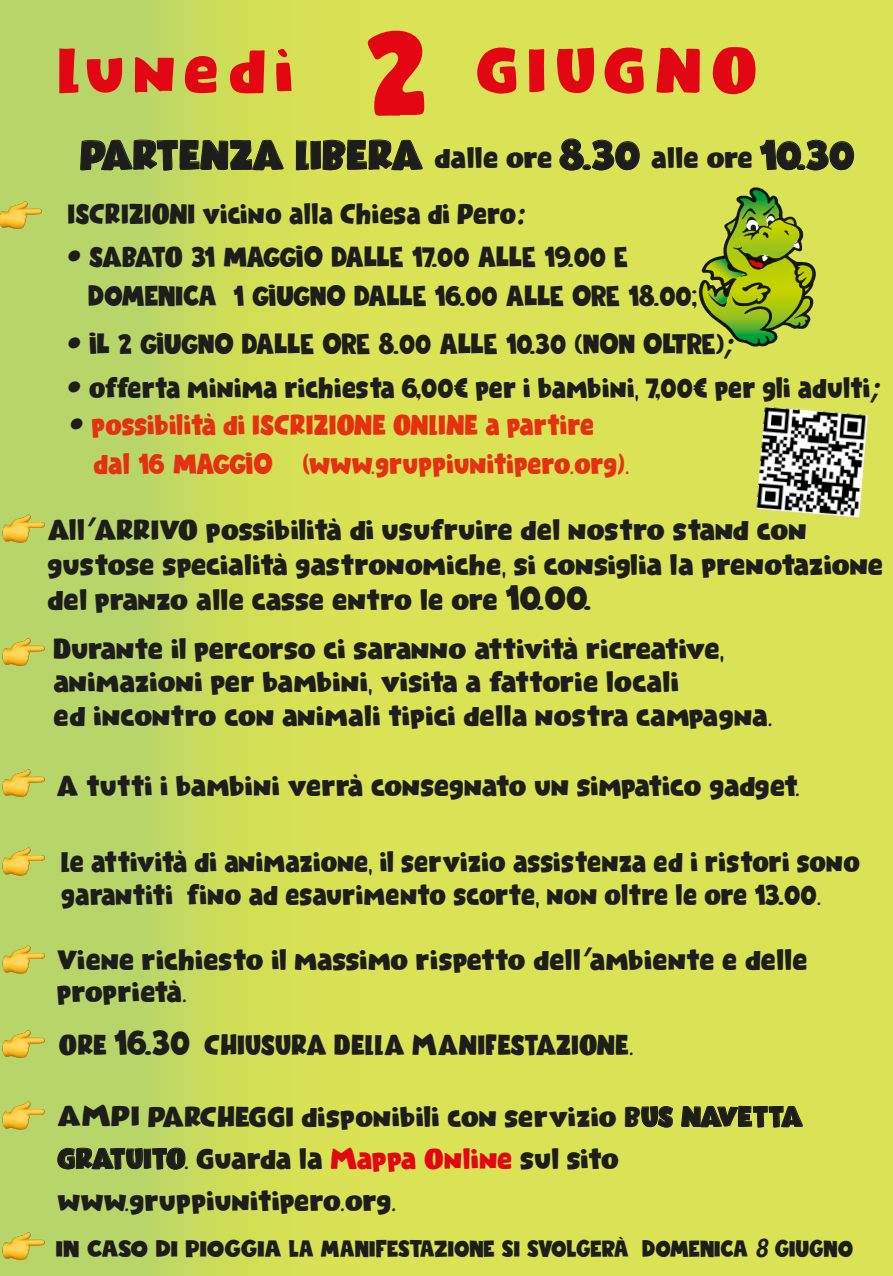
<style>
.page{position:relative;width:893px;height:1276px;background:#fff}
.page>*{position:absolute;margin:0;border:0;box-sizing:border-box;transform-origin:0 0}
.t1{font:66px "Kandij DEMO";letter-spacing:.12em;color:#e30613;scale:1.07 1}
.t2{font:29.4px/35.4px "Kandij DEMO";letter-spacing:-.015em;color:#1d1d1b;scale:1.04 1}
.t3{font:29.4px/32.7px "Kandij DEMO";letter-spacing:-.015em;color:#1d1d1b;scale:.96 1}
.t4{font:29.4px/39px "DK Sticky Toffee";color:#1d1d1b;scale:.95 1}
.t5{font:29.4px/31.8px "Kandij DEMO";letter-spacing:-.015em;color:#1d1d1b}
.t6{font:29.4px/42px "Kandij DEMO";letter-spacing:-.015em;color:#1d1d1b;scale:1.11 1}
.t7{font:29.4px "Kandij DEMO";letter-spacing:-.015em;color:#1d1d1b;scale:.95 1}
.t8{font:29.4px/39px "Kandij DEMO";letter-spacing:-.015em;color:#e53012;scale:.95 1}
.t9{font:24px "DK Sticky Toffee";color:#1d1d1b;scale:1.09 1}
.s1{font-size:42.3px}
.s2{font-family:"DK Sticky Toffee";font-size:42.3px}
.s3{font-family:"Futura";font-weight:800;font-style:italic}
.s4{font-family:"Kandij DEMO"}
.s5{font-family:"DK Sticky Toffee"}
.s6{font-family:"Futura";font-weight:800;font-style:italic;color:#1d1d1b}
.s7{font-family:"DK Sticky Toffee";font-size:36px}
.s8{color:#e30613}
</style>
<div class="page">
<div style="left:0;top:0;width:893px;height:1276px;background:linear-gradient(to right,#c0d863,#e4e64f)"></div>
<img style="left:2px;top:1224px;width:43px;height:42px">
<img style="left:756px;top:407px;width:112px;height:110px">
<img style="left:2px;top:506px;width:43px;height:43px">
<img style="left:2px;top:761px;width:43px;height:43px">
<svg style="left:80px;top:139px;width:204px;height:45px;background:#b2c658"></svg>
<svg style="left:296px;top:139px;width:127px;height:32px;background:#bac04b"></svg>
<svg style="left:555px;top:137px;width:89px;height:38px;background:#c3cb4e"></svg>
<svg style="left:759px;top:129px;width:99px;height:46px;background:#c7ce4f"></svg>
<img style="left:2px;top:630px;width:43px;height:43px">
<img style="left:2px;top:839px;width:43px;height:43px">
<img style="left:2px;top:1022px;width:43px;height:42px">
<svg style="left:641px;top:1096px;width:32px;height:31px"></svg>
<svg style="left:681px;top:1105px;width:122px;height:33px;background:#bec54c"></svg>
<svg style="left:57px;top:1138px;width:129px;height:42px;background:#a7bf5e"></svg>
<img style="left:2px;top:1094px;width:43px;height:42px">
<img style="left:0;top:193px;width:42px;height:43px">
<img style="left:2px;top:937px;width:43px;height:43px">
<svg style="left:366px;top:30px;width:61px;height:86px;background:#df5e2d"></svg>
<img style="left:694px;top:181px;width:129px;height:170px">
<h1 class="t1" style="left:57px;top:35px;width:222px">Lunedì</h1>
<h1 class="t1" style="left:475px;top:35px;width:266px">GIUGNO</h1>
<p class="t2" style="left:79px;top:140px;width:747px"><span class="s1">PARTENZA LIBERA</span> dalle ore <span class="s2">8.30</span> alle ore <span class="s2">10.30</span></p>
<p class="t7" style="left:67px;top:198px;width:483px">ISCRIZIONI vicino alla Chiesa di Pero<span class="s3">:</span></p>
<p class="t4" style="left:88px;top:237px;width:643px;text-indent:-24px"><span class="s3">•</span> <span class="s4">SABATO</span> 31 MAGGIO DALLE 17.00 ALLE 19.00 E<br>DOMENICA 1 GIUGNO DALLE 16.00 ALLE ORE 18.00;</p>
<p class="t4" style="left:64px;top:324px;width:705px"><span class="s3">•</span> IL 2 GIUGNO DALLE ORE 8.00 ALLE 10.30 (NON OLTRE)<span class="s3">;</span></p>
<p class="t7" style="left:64px;top:371px;width:859px"><span class="s3">•</span> offerta minima richiesta <span class="s5">6,00</span>€ per i bambini, <span class="s5">7,00</span>€ per gli adulti<span class="s3">;</span></p>
<p class="t8" style="left:93px;top:404px;width:566px;text-indent:-27px"><span class="s6">•</span> possibilità di ISCRIZIONE ONLINE a partire dal <span class="s5">16 MAGGIO</span> (www.gruppiunitipero.org).</p>
<p class="t2" style="left:47px;top:511px;width:805px">All<span class="s3">’</span>ARRIVO possibilità di usufruire del nostro stand con gustose specialità gastronomiche, si consiglia la prenotazione del pranzo alle casse entro le ore <span class="s7">10.00.</span></p>
<p class="t2" style="left:53px;top:632px;width:693px;line-height:33.3px">Durante il percorso ci saranno attività ricreative, animazioni per bambini, visita a fattorie locali<br>ed incontro con animali tipici della nostra campagna.</p>
<p class="t5" style="left:56px;top:769px;width:745px">A tutti i bambini verrà consegnato un simpatico gadget.</p>
<p class="t3" style="left:61px;top:845px;width:834px">Le attività di animazione, il servizio assistenza ed i ristori sono garantiti fino ad esaurimento scorte, non oltre le ore <span class="s5">13.00</span>.</p>
<p class="t5" style="left:56px;top:943px;width:753px">Viene richiesto il massimo rispetto dell<span class="s3">’</span>ambiente e delle proprietà.</p>
<p class="t3" style="left:59px;top:1027px;width:600px">ORE <span class="s7">16.30</span> CHIUSURA DELLA MANIFESTAZIONE.</p>
<p class="t6" style="left:57px;top:1095px;width:674px">AMPI PARCHEGGI disponibili con servizio BUS NAVETTA<br>GRATUITO. Guarda la <span class="s8">Mappa Online</span> sul sito www.gruppiunitipero.org.</p>
<p class="t9" style="left:56px;top:1234px;width:733px">IN CASO DI PIOGGIA LA MANIFESTAZIONE SI SVOLGERÀ DOMENICA <span class="s3">8</span> GIUGNO</p>
</div>
